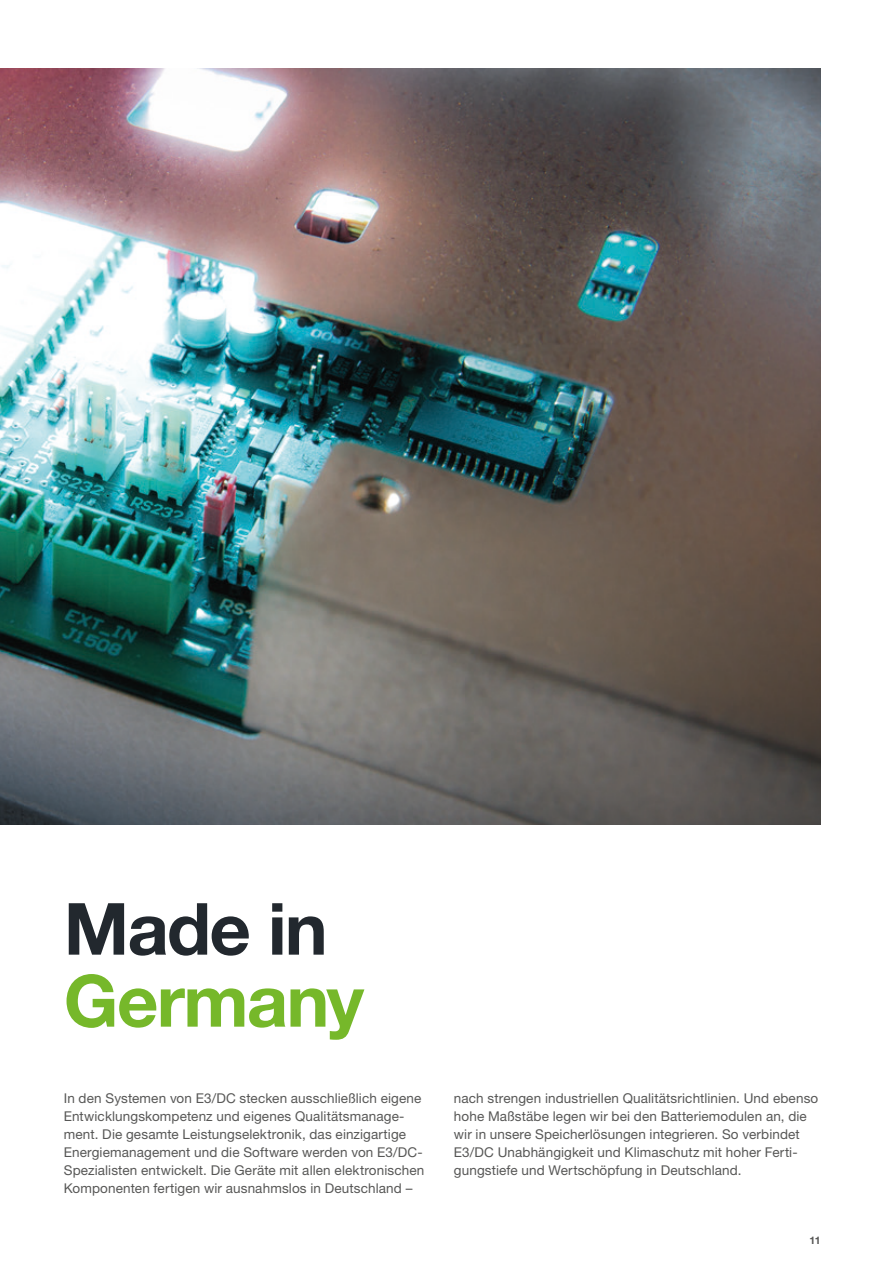
<style>
.page{position:relative;width:893px;height:1263px;background:#fff}
.page>*{position:absolute;margin:0;border:0;box-sizing:border-box;transform-origin:0 0}
.e3dc_Headline_48pt_4{font:700 72px "Helvetica Neue LT Pro";letter-spacing:-.02em;color:#76b82a}
.e3dc_Headline_48pt_4-2{font:700 72px "Helvetica Neue LT Pro";letter-spacing:-.025em;color:#22282e}
.e3dc_Copy_text_9pt_1{font:13.5px/18px "Helvetica Neue LT Pro";letter-spacing:.01em;color:#575756}
.e3dc_Pagina_7pt_9pt{font:700 10.5px "Helvetica Neue LT Pro";color:#575756}
</style>
<div class="page">
<img style="left:0;top:68px;width:821px;height:756px">
<p class="e3dc_Headline_48pt_4-2" style="left:64px;top:884px;width:265px">Made in</p>
<p class="e3dc_Headline_48pt_4" style="left:64px;top:956px;width:302px">Germany</p>
<p class="e3dc_Copy_text_9pt_1" style="left:64px;top:1089px;width:362px">In den Systemen von E3/DC stecken ausschließlich eigene Entwicklungskompetenz und eigenes Qualitätsmanage&shy;ment. Die gesamte Leistungselektronik, das einzigartige Energiemanagement und die Software werden von E3/DC-Spezialisten entwickelt. Die Geräte mit allen elektronischen Komponenten fertigen wir ausnahmslos in Deutschland –</p>
<p class="e3dc_Copy_text_9pt_1" style="left:454px;top:1089px;width:366px">nach strengen industriellen Qualitätsrichtlinien. Und ebenso hohe Maßstäbe legen wir bei den Batteriemodulen an, die wir in unsere Speicherlösungen integrieren. So verbindet E3/DC Unabhängigkeit und Klimaschutz mit hoher Ferti&shy;gungstiefe und Wertschöpfung in Deutschland.</p>
<p class="e3dc_Pagina_7pt_9pt" style="left:810px;top:1233px;width:13px">11</p>
</div>
